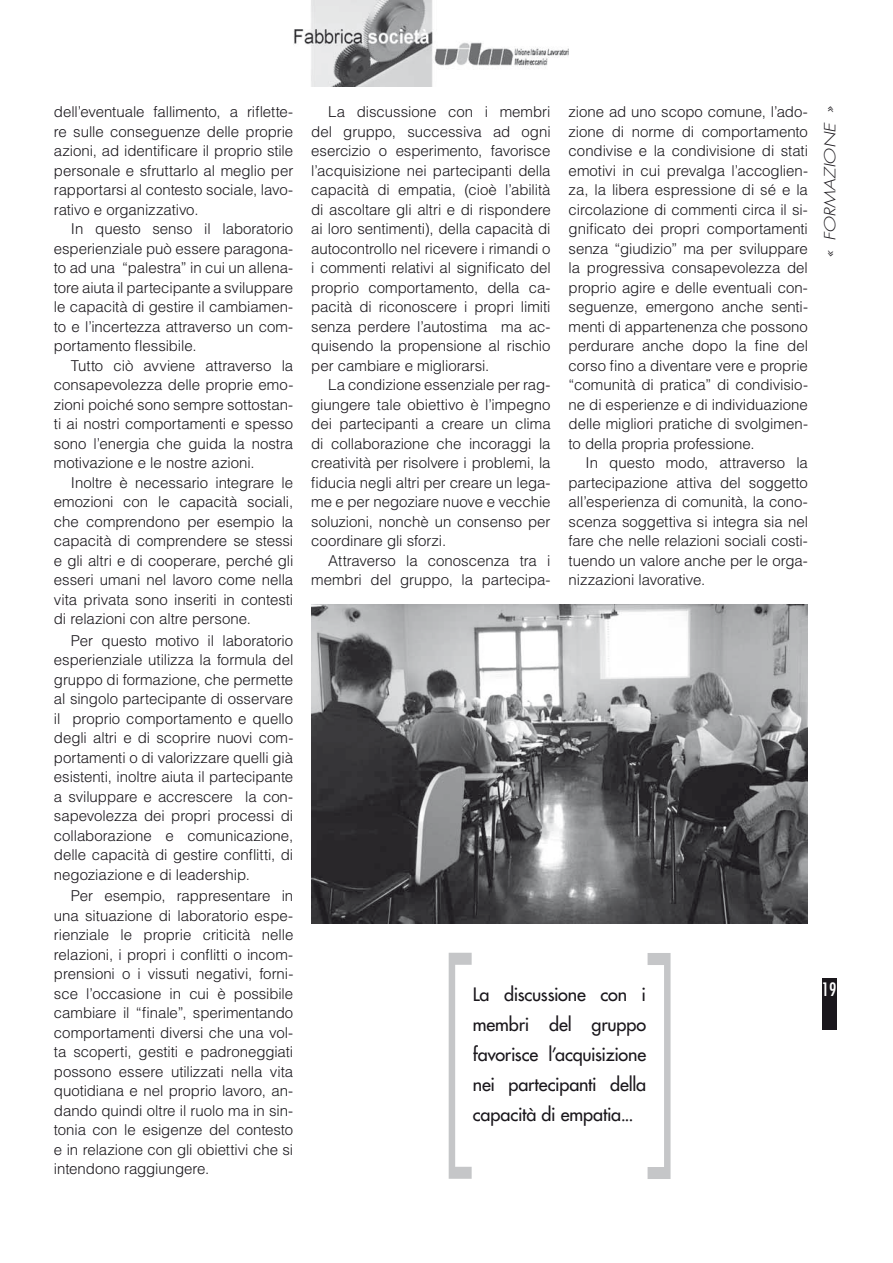
<style>
.page{position:relative;width:893px;height:1263px;background:#fff}
.page>*{position:absolute;margin:0;border:0;box-sizing:border-box;transform-origin:0 0}
.t1{font:300 236.25px "Futura Std";color:#c5c6c8;scale:.57 1}
.t2{font:500 18px/30px "Futura Std";letter-spacing:-.01em;color:#1a171c;text-align:justify}
.t3{font:condensed 18px "Futura Std";color:#fff}
.t4{font:300 15px/19.5px "Helvetica LT Std";color:#1a171c;text-align:justify}
.t5{font:italic 300 15px "Futura Std";color:#1a171c;scale:1.25 1}
</style>
<div class="page">
<img style="left:294px;top:0;width:274px;height:86px">
<div style="left:822px;top:978px;width:15px;height:51px;background:#1a171c"></div>
<img style="left:311px;top:605px;width:497px;height:319px">
<p class="t4" style="left:54px;top:103px;width:241px">dell’eventuale fallimento, a riflette&shy;re sulle conseguenze delle proprie azioni, ad identificare il proprio stile personale e sfruttarlo al meglio per rapportarsi al contesto sociale, lavo&shy;rativo e organizzativo.</p>
<p class="t4" style="left:54px;top:220px;width:241px;text-indent:17px">In questo senso il laboratorio esperienziale può essere paragona&shy;to ad una “palestra” in cui un allena&shy;tore aiuta il partecipante a sviluppare le capacità di gestire il cambiamen&shy;to e l’incertezza attraverso un com&shy;portamento flessibile.</p>
<p class="t4" style="left:54px;top:357px;width:241px;text-indent:17px">Tutto ciò avviene attraverso la consapevolezza delle proprie emo&shy;zioni poiché sono sempre sottostan&shy;ti ai nostri comportamenti e spesso sono l’energia che guida la nostra motivazione e le nostre azioni.</p>
<p class="t4" style="left:54px;top:474px;width:241px;text-indent:17px">Inoltre è necessario integrare le emozioni con le capacità sociali, che comprendono per esempio la capacità di comprendere se stessi e gli altri e di cooperare, perché gli esseri umani nel lavoro come nella vita privata sono inseriti in contesti di relazioni con altre persone.</p>
<p class="t4" style="left:54px;top:632px;width:241px;text-indent:17px">Per questo motivo il laboratorio esperienziale utilizza la formula del gruppo di formazione, che permette al singolo partecipante di osservare il proprio comportamento e quello degli altri e di scoprire nuovi com&shy;portamenti o di valorizzare quelli già esistenti, inoltre aiuta il partecipante a sviluppare e accrescere la con&shy;sapevolezza dei propri processi di collaborazione e comunicazione, delle capacità di gestire conflitti, di negoziazione e di leadership.</p>
<p class="t4" style="left:54px;top:888px;width:241px;text-indent:17px">Per esempio, rappresentare in una situazione di laboratorio espe&shy;rienziale le proprie criticità nelle relazioni, i propri i conflitti o incom&shy;prensioni o i vissuti negativi, forni&shy;sce l’occasione in cui è possibile cambiare il “finale”, sperimentando comportamenti diversi che una vol&shy;ta scoperti, gestiti e padroneggiati possono essere utilizzati nella vita quotidiana e nel proprio lavoro, an&shy;dando quindi oltre il ruolo ma in sin&shy;tonia con le esigenze del contesto e in relazione con gli obiettivi che si intendono raggiungere.</p>
<p class="t4" style="left:311px;top:103px;width:241px;text-indent:17px">La discussione con i membri del gruppo, successiva ad ogni esercizio o esperimento, favorisce l’acquisizione nei partecipanti della capacità di empatia, (cioè l’abilità di ascoltare gli altri e di rispondere ai loro sentimenti), della capacità di autocontrollo nel ricevere i rimandi o i commenti relativi al significato del proprio comportamento, della ca&shy;pacità di riconoscere i propri limiti senza perdere l’autostima ma ac&shy;quisendo la propensione al rischio per cambiare e migliorarsi.</p>
<p class="t4" style="left:311px;top:376px;width:241px;text-indent:17px">La condizione essenziale per rag&shy;giungere tale obiettivo è l’impegno dei partecipanti a creare un clima di collaborazione che incoraggi la creatività per risolvere i problemi, la fiducia negli altri per creare un lega&shy;me e per negoziare nuove e vecchie soluzioni, nonchè un consenso per coordinare gli sforzi.</p>
<p class="t4" style="left:311px;top:552px;width:241px;text-align:right">Attraverso la conoscenza tra i membri del gruppo, la partecipa-</p>
<p class="t4" style="left:569px;top:103px;width:241px">zione ad uno scopo comune, l’ado&shy;zione di norme di comportamento condivise e la condivisione di stati emotivi in cui prevalga l’accoglien&shy;za, la libera espressione di sé e la circolazione di commenti circa il si&shy;gnificato dei propri comportamenti senza “giudizio” ma per sviluppare la progressiva consapevolezza del proprio agire e delle eventuali con&shy;seguenze, emergono anche senti&shy;menti di appartenenza che possono perdurare anche dopo la fine del corso fino a diventare vere e proprie “comunità di pratica” di condivisio&shy;ne di esperienze e di individuazione delle migliori pratiche di svolgimen&shy;to della propria professione.</p>
<p class="t4" style="left:569px;top:454px;width:241px;text-indent:17px">In questo modo, attraverso la partecipazione attiva del soggetto all’esperienza di comunità, la cono&shy;scenza soggettiva si integra sia nel fare che nelle relazioni sociali costi&shy;tuendo un valore anche per le orga&shy;nizzazioni lavorative.</p>
<p class="t5" style="left:823px;top:258px;width:123px;rotate:-90deg">« FORMAZIONE »</p>
<h1 class="t1" style="left:440px;top:911px;width:73px">[</h1>
<h1 class="t1" style="left:639px;top:911px;width:73px">]</h1>
<p class="t2" style="left:473px;top:981px;width:175px">La discussione con i membri del gruppo favorisce l’acquisizione nei partecipanti della</p>
<p class="t2" style="left:473px;top:1101px;width:162px">capacità di empatia...</p>
<p class="t3" style="left:822px;top:979px;width:16px">19</p>
</div>
